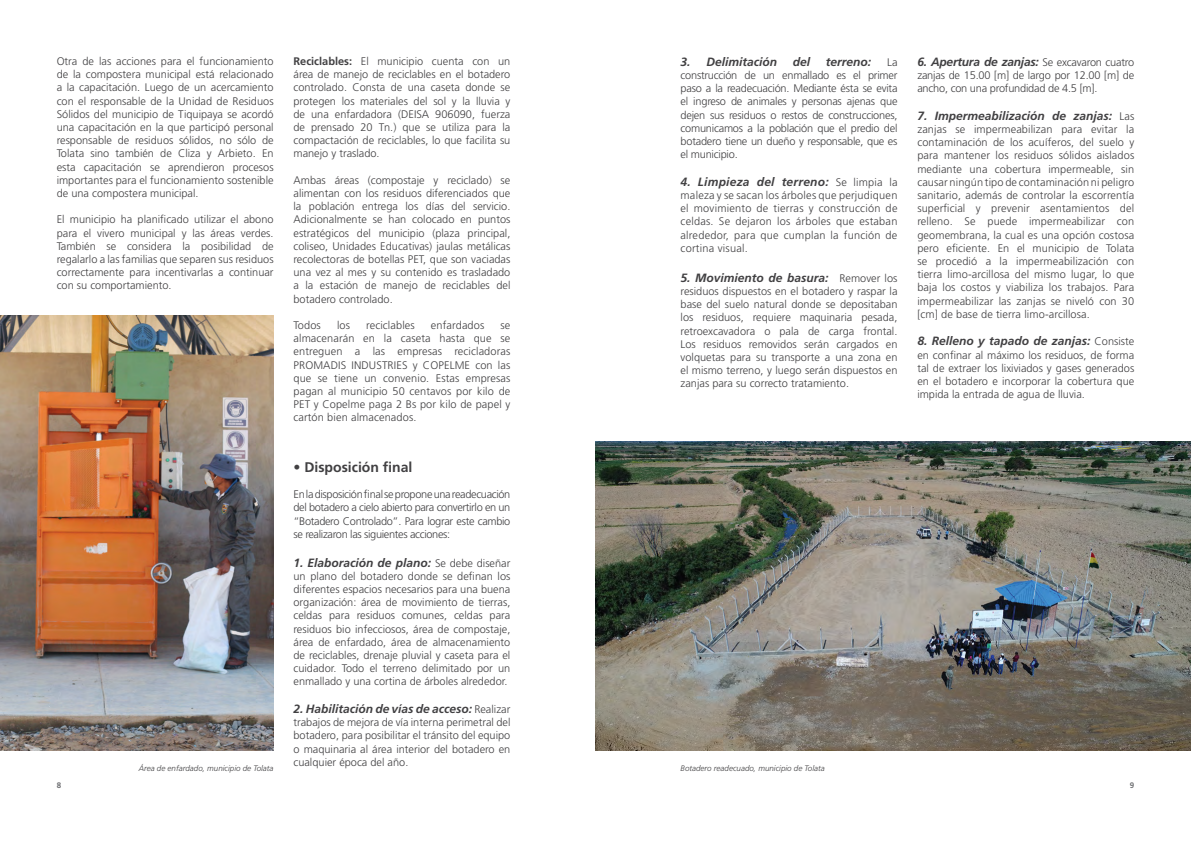
<style>
.page{position:relative;width:1191px;height:842px;background:#fff}
.page>*{position:absolute;margin:0;border:0;box-sizing:border-box;transform-origin:0 0}
.t1{font:700 14px "Frutiger LT Std";color:#414042}
.t2{font:italic 700 12px "Frutiger LT Std";color:#414042}
.t3{font:italic 700 12px "Frutiger LT Std";letter-spacing:-.02em;color:#414042}
.t4{font:italic 700 12px "Frutiger LT Std";letter-spacing:.02em;color:#414042}
.t5{font:300 11px/13.2px "Frutiger LT Std";color:#414042;text-align:justify}
.t6{font:300 11px/13.2px "Frutiger LT Std";letter-spacing:-.02em;color:#414042}
.t7{font:italic 300 8px "Frutiger LT Std";color:#414042}
.t8{font:700 8px "Frutiger LT Std";color:#6d6e71}
.s1{font-weight:700}
.s2{font-weight:300;font-style:normal;font-size:11px}
</style>
<div class="page">
<img style="left:0;top:316px;width:273px;height:435px">
<img style="left:595px;top:442px;width:595px;height:309px">
<p class="t5" style="left:57px;top:55px;width:218px">Otra de las acciones para el funcionamiento de la compostera municipal está relacionado a la capacitación. Luego de un acercamiento con el responsable de la Unidad de Residuos Sólidos del municipio de Tiquipaya se acordó una capacitación en la que participó personal responsable de residuos sólidos, no sólo de Tolata sino también de Cliza y Arbieto. En esta capacitación se aprendieron procesos importantes para el funcionamiento sostenible de una compostera municipal.</p>
<p class="t5" style="left:57px;top:213px;width:218px">El municipio ha planificado utilizar el abono para el vivero municipal y las áreas verdes.<br>También se considera la posibilidad de regalarlo a las familias que separen sus residuos correctamente para incentivarlas a continuar con su comportamiento.</p>
<p class="t7" style="left:139px;top:764px;width:136px">Área de enfardado, municipio de Tolata</p>
<p class="t5" style="left:293px;top:55px;width:218px"><span class="s1">Reciclables:</span> El municipio cuenta con un área de manejo de reciclables en el botadero controlado. Consta de una caseta donde se protegen los materiales del sol y la lluvia y de una enfardadora (DEISA 906090, fuerza de prensado 20 Tn.) que se utiliza para la compactación de reciclables, lo que facilita su manejo y traslado.</p>
<p class="t5" style="left:293px;top:174px;width:218px">Ambas áreas (compostaje y reciclado) se alimentan con los residuos diferenciados que la población entrega los días del servicio.<br>Adicionalmente se han colocado en puntos estratégicos del municipio (plaza principal, coliseo, Unidades Educativas) jaulas metálicas recolectoras de botellas PET, que son vaciadas una vez al mes y su contenido es trasladado a la estación de manejo de reciclables del botadero controlado.</p>
<p class="t5" style="left:293px;top:319px;width:29px">Todos</p>
<p class="t5" style="left:337px;top:319px;width:15px">los</p>
<p class="t5" style="left:366px;top:319px;width:50px">reciclables</p>
<p class="t5" style="left:431px;top:319px;width:55px">enfardados</p>
<p class="t5" style="left:293px;top:319px;width:218px;text-indent:207px">se almacenarán en la caseta hasta que se entreguen a las empresas recicladoras PROMADIS INDUSTRIES y COPELME con las que se tiene un convenio. Estas empresas pagan al municipio 50 centavos por kilo de PET y Copelme paga 2 Bs por kilo de papel y cartón bien almacenados.</p>
<p class="t1" style="left:293px;top:459px;width:120px">• Disposición final</p>
<p class="t5" style="left:293px;top:488px;width:218px">En la disposición final se propone una readecuación del botadero a cielo abierto para convertirlo en un “Botadero Controlado”. Para lograr este cambio se realizaron las siguientes acciones:</p>
<p class="t2" style="left:293px;top:555px;width:218px">1. Elaboración de plano: <span class="s2">Se debe diseñar</span></p>
<p class="t5" style="left:293px;top:570px;width:218px">un plano del botadero donde se definan los diferentes espacios necesarios para una buena organización: área de movimiento de tierras, celdas para residuos comunes, celdas para residuos bio infecciosos, área de compostaje, área de enfardado, área de almacenamiento de reciclables, drenaje pluvial y caseta para el cuidador. Todo el terreno delimitado por un enmallado y una cortina de árboles alrededor.</p>
<p class="t2" style="left:293px;top:702px;width:218px">2. Habilitación de vías de acceso: <span class="s2">Realizar</span></p>
<p class="t5" style="left:293px;top:716px;width:218px">trabajos de mejora de vía interna perimetral del botadero, para posibilitar el tránsito del equipo o maquinaria al área interior del botadero en cualquier época del año.</p>
<p class="t2" style="left:680px;top:54px;width:98px">3. Delimitación</p>
<p class="t2" style="left:793px;top:54px;width:19px">del</p>
<p class="t2" style="left:826px;top:54px;width:47px">terreno:</p>
<p class="t5" style="left:680px;top:55px;width:218px;text-indent:206px">La construcción de un enmallado es el primer paso a la readecuación. Mediante ésta se evita el ingreso de animales y personas ajenas que dejen sus residuos o restos de construcciones, comunicamos a la población que el predio del botadero tiene un dueño y responsable, que es el municipio.</p>
<p class="t4" style="left:680px;top:174px;width:218px">4. Limpieza del terreno: <span class="s2">Se limpia la</span></p>
<p class="t5" style="left:680px;top:189px;width:218px">maleza y se sacan los árboles que perjudiquen el movimiento de tierras y construcción de celdas. Se dejaron los árboles que estaban alrededor, para que cumplan la función de cortina visual.</p>
<p class="t2" style="left:680px;top:270px;width:218px">5. Movimiento de basura: <span class="s2">Remover los</span></p>
<p class="t5" style="left:680px;top:285px;width:218px">residuos dispuestos en el botadero y raspar la base del suelo natural donde se depositaban los residuos, requiere maquinaria pesada, retroexcavadora o pala de carga frontal.<br>Los residuos removidos serán cargados en volquetas para su transporte a una zona en el mismo terreno, y luego serán dispuestos en zanjas para su correcto tratamiento.</p>
<p class="t3" style="left:917px;top:54px;width:218px">6. Apertura de zanjas: <span class="s2">Se excavaron cuatro</span></p>
<p class="t6" style="left:917px;top:69px;width:218px">zanjas de 15.00 [m] de largo por 12.00 [m] de ancho, con una profundidad de 4.5 [m].</p>
<p class="t2" style="left:917px;top:108px;width:218px">7. Impermeabilización de zanjas: <span class="s2">Las</span></p>
<p class="t5" style="left:917px;top:123px;width:218px">zanjas se impermeabilizan para evitar la contaminación de los acuíferos, del suelo y para mantener los residuos sólidos aislados mediante una cobertura impermeable, sin causar ningún tipo de contaminación ni peligro sanitario, además de controlar la escorrentía superficial y prevenir asentamientos del relleno. Se puede impermeabilizar con geomembrana, la cual es una opción costosa pero eficiente. En el municipio de Tolata se procedió a la impermeabilización con tierra limo-arcillosa del mismo lugar, lo que baja los costos y viabiliza los trabajos. Para impermeabilizar las zanjas se niveló con 30 [cm] de base de tierra limo-arcillosa.</p>
<p class="t2" style="left:917px;top:334px;width:218px">8. Relleno y tapado de zanjas: <span class="s2">Consiste</span></p>
<p class="t5" style="left:917px;top:348px;width:218px">en confinar al máximo los residuos, de forma tal de extraer los lixiviados y gases generados en el botadero e incorporar la cobertura que impida la entrada de agua de lluvia.</p>
<p class="t7" style="left:680px;top:764px;width:146px">Botadero readecuado, municipio de Tolata</p>
<p class="t8" style="left:57px;top:781px;width:6px">8</p>
<p class="t8" style="left:1129px;top:781px;width:6px">9</p>
</div>
